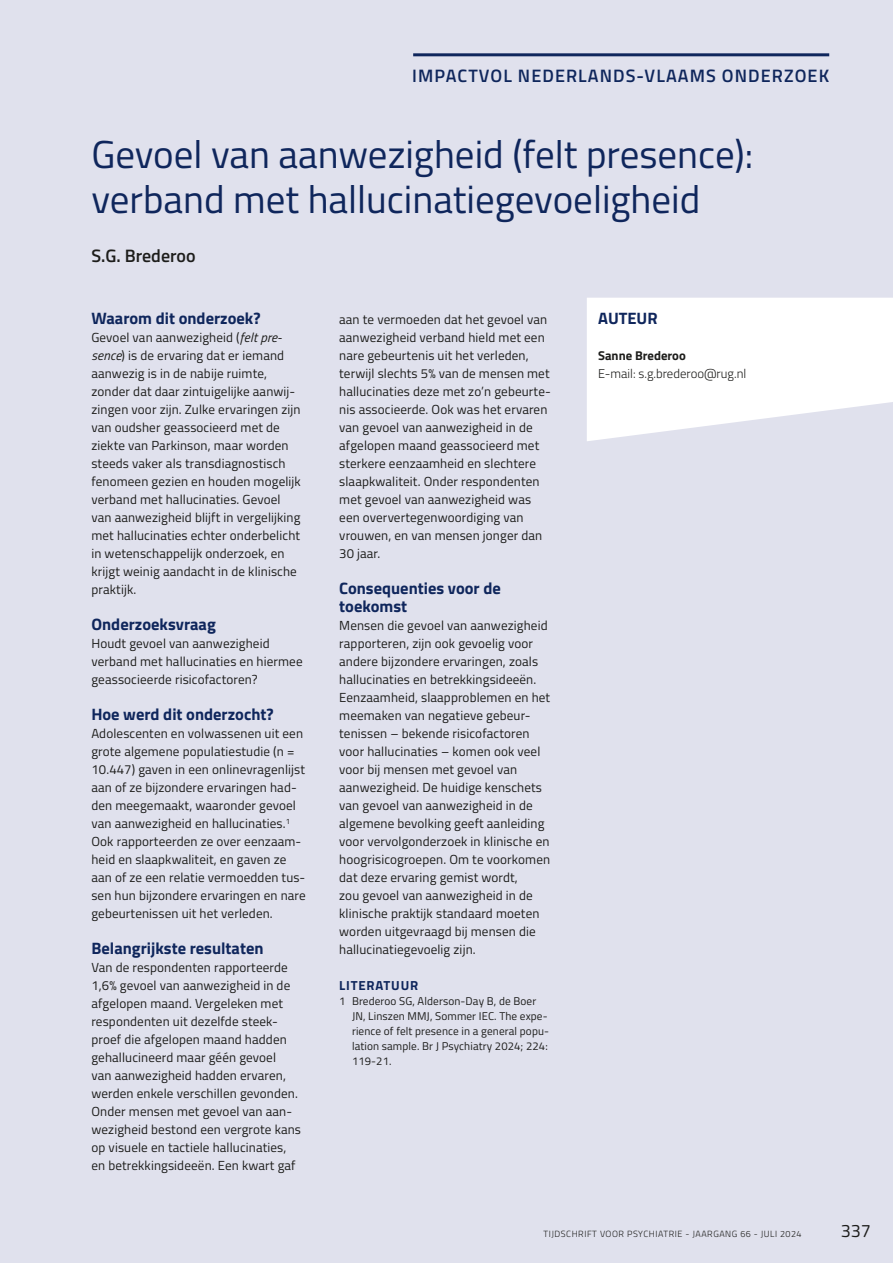
<style>
.page{position:relative;width:893px;height:1263px;background:#e0e1ed}
.page>*{position:absolute;margin:0;border:0;box-sizing:border-box;transform-origin:0 0}
.tvp_title_nld{font:39px/45px "Titillium Web";color:#0f265c}
.tvp_section{font:600 18px "Titillium Web";letter-spacing:.06em;color:#0f265c}
.tvp_authors_nld{font:600 18px "Titillium Web";color:#1d1d1b}
.t1{font:18px "Titillium Web";color:#1d1d1b}
.k2{font:700 16.5px/18px "Titillium Web";color:#0f265c}
.standaard{font:13.2px/18px "Titillium Web";letter-spacing:.01em;color:#1d1d1b}
.k4{font:700 13.2px "Titillium Web";letter-spacing:.06em;color:#0f265c}
.auteurs{font:300 12.75px "Titillium Web";color:#1d1d1b}
.auteurs-2{font:700 12.75px "Titillium Web";color:#1d1d1b}
.literatuur{font:11.25px/15px "Titillium Web";letter-spacing:.01em;color:#1d1d1b}
.t2{font:300 9px "Titillium Web";letter-spacing:.06em;color:#1d1d1b}
.s1{font-style:italic}
</style>
<div class="page">
<svg style="left:587px;top:298px;width:306px;height:143px"></svg>
<hr style="left:413px;top:53px;width:416px;height:3px;background:#0f265c">
<p class="tvp_section" style="left:412px;top:62px;width:418px">IMPACTVOL NEDERLANDS-VLAAMS ONDERZOEK</p>
<p class="tvp_title_nld" style="left:91px;top:129px;width:663px">Gevoel van aanwezigheid (felt presence): verband met hallucinatiegevoeligheid</p>
<p class="tvp_authors_nld" style="left:91px;top:242px;width:106px">S.G. Brederoo</p>
<p class="k2" style="left:91px;top:308px;width:171px">Waarom dit onderzoek?</p>
<p class="standaard" style="left:91px;top:328px;width:211px">Gevoel van aanwezigheid (<span class="s1">felt pre&shy;sence</span>) is de ervaring dat er iemand aanwezig is in de nabije ruimte, zonder dat daar zintuigelijke aanwij&shy;zingen voor zijn. Zulke ervaringen zijn van oudsher geassocieerd met de ziekte van Parkinson, maar worden steeds vaker als transdiagnostisch fenomeen gezien en houden mogelijk verband met hallucinaties. Gevoel van aanwezigheid blijft in vergelijking met hallucinaties echter onderbelicht in wetenschappelijk onderzoek, en krijgt weinig aandacht in de klinische praktijk.</p>
<p class="k2" style="left:91px;top:614px;width:126px">Onderzoeksvraag</p>
<p class="standaard" style="left:91px;top:634px;width:213px">Houdt gevoel van aanwezigheid verband met hallucinaties en hiermee geassocieerde risicofactoren?</p>
<p class="k2" style="left:91px;top:704px;width:184px">Hoe werd dit onderzocht?</p>
<p class="standaard" style="left:91px;top:724px;width:216px">Adolescenten en volwassenen uit een grote algemene populatiestudie (n = 10.447) gaven in een onlinevragenlijst aan of ze bijzondere ervaringen had&shy;den meegemaakt, waaronder gevoel van aanwezigheid en hallucinaties.<sup>1<br></sup>Ook rapporteerden ze over eenzaam&shy;heid en slaapkwaliteit, en gaven ze aan of ze een relatie vermoedden tus&shy;sen hun bijzondere ervaringen en nare gebeurtenissen uit het verleden.</p>
<p class="k2" style="left:91px;top:938px;width:174px">Belangrijkste resultaten</p>
<p class="standaard" style="left:91px;top:958px;width:211px">Van de respondenten rapporteerde 1,6% gevoel van aanwezigheid in de afgelopen maand. Vergeleken met respondenten uit dezelfde steek&shy;proef die afgelopen maand hadden gehallucineerd maar géén gevoel<br>van aanwezigheid hadden ervaren, werden enkele verschillen gevonden.<br>Onder mensen met gevoel van aan&shy;wezigheid bestond een vergrote kans op visuele en tactiele hallucinaties, en betrekkingsideeën. Een kwart gaf</p>
<p class="standaard" style="left:339px;top:310px;width:213px">aan te vermoeden dat het gevoel van aanwezigheid verband hield met een nare gebeurtenis uit het verleden, terwijl slechts 5% van de mensen met hallucinaties deze met zo’n gebeurte&shy;nis associeerde. Ook was het ervaren van gevoel van aanwezigheid in de afgelopen maand geassocieerd met sterkere eenzaamheid en slechtere slaapkwaliteit. Onder respondenten met gevoel van aanwezigheid was een oververtegenwoordiging van vrouwen, en van mensen jonger dan 30 jaar.</p>
<p class="k2" style="left:339px;top:578px;width:163px">Consequenties voor de toekomst</p>
<p class="standaard" style="left:339px;top:616px;width:212px">Mensen die gevoel van aanwezigheid rapporteren, zijn ook gevoelig voor andere bijzondere ervaringen, zoals hallucinaties en betrekkingsideeën.<br>Eenzaamheid, slaapproblemen en het meemaken van negatieve gebeur&shy;tenissen – bekende risicofactoren voor hallucinaties – komen ook veel voor bij mensen met gevoel van aanwezigheid. De huidige kenschets van gevoel van aanwezigheid in de algemene bevolking geeft aanleiding voor vervolgonderzoek in klinische en hoogrisicogroepen. Om te voorkomen dat deze ervaring gemist wordt,<br>zou gevoel van aanwezigheid in de klinische praktijk standaard moeten worden uitgevraagd bij mensen die hallucinatiegevoelig zijn.</p>
<p class="k4" style="left:339px;top:975px;width:80px">LITERATUUR</p>
<p class="literatuur" style="left:352px;top:993px;width:199px;text-indent:-13px">1 Brederoo SG, Alderson-Day B, de Boer JN, Linszen MMJ, Sommer IEC. The expe&shy;rience of felt presence in a general popu&shy;lation sample. Br J Psychiatry 2024; 224:<br>119-21.</p>
<p class="k2" style="left:598px;top:308px;width:61px">AUTEUR</p>
<p class="auteurs-2" style="left:598px;top:346px;width:89px">Sanne Brederoo</p>
<p class="auteurs" style="left:598px;top:364px;width:150px">E-mail: s.g.brederoo@rug.nl</p>
<p class="t2" style="left:543px;top:1228px;width:260px">TIJDSCHRIFT VOOR PSYCHIATRIE - JAARGANG 66 - JULI 2024</p>
<h2 class="t1" style="left:841px;top:1218px;width:32px">337</h2>
</div>
